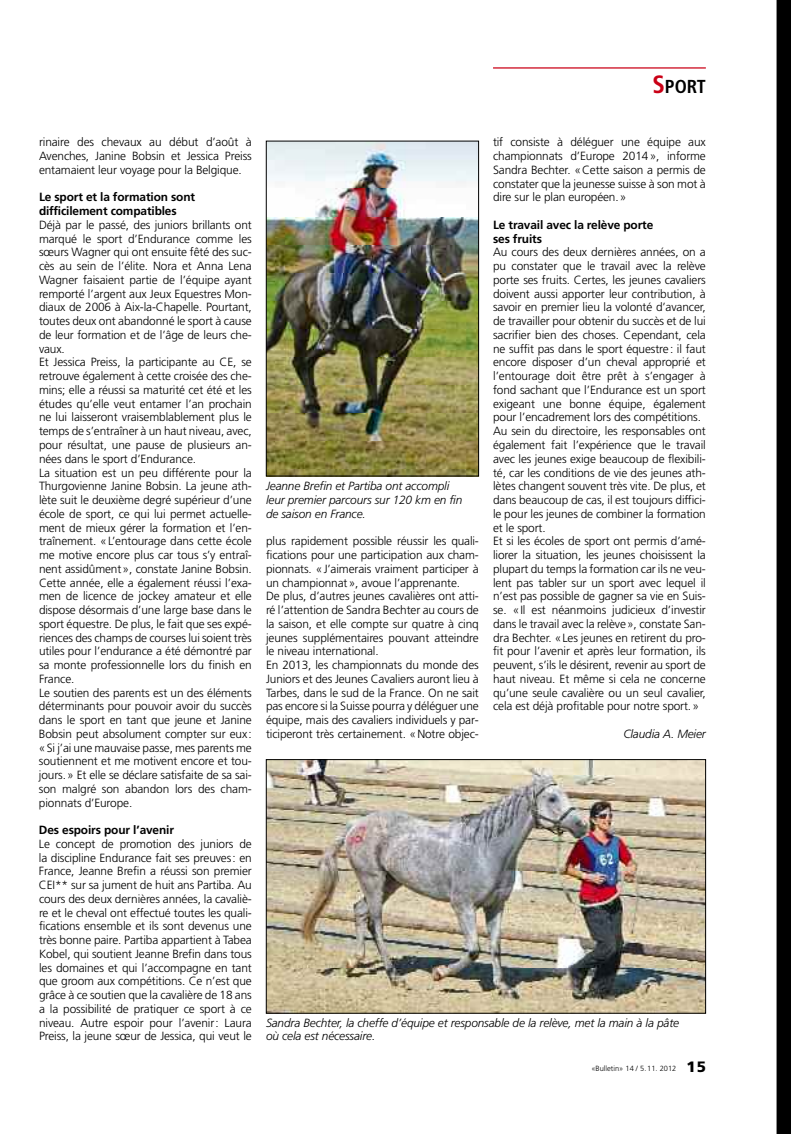
<style>
.page{position:relative;width:791px;height:1134px;background:#fff}
.page>*{position:absolute;margin:0;border:0;box-sizing:border-box;transform-origin:0 0}
.t1{font:700 condensed 18.75px "Frutiger LT Pro";color:#000}
.t2{font:300 11.88px/13.8px "Frutiger LT Pro";letter-spacing:-.01em;color:#000;text-align:justify}
.t3{font:italic 300 11.88px/13.8px "Frutiger LT Pro";letter-spacing:-.01em;color:#000}
.t4{font:700 11.88px/13.8px "Frutiger LT Pro";letter-spacing:-.01em;color:#000}
.t5{font:300 7.5px "Frutiger LT Pro";color:#000}
.s1{font-size:25px;color:#ca0016}
.s2{font-weight:900;font-size:15px}
</style>
<div class="page">
<svg style="left:776px;top:0;width:14px;height:1134px;background:#0a0a0a"></svg>
<hr style="left:493px;top:67px;width:212px;height:2px;background:#ca0016">
<img style="left:268px;top:761px;width:435px;height:250px">
<div style="left:266px;top:759px;width:439px;height:254px;border:1px solid #000"></div>
<img style="left:268px;top:143px;width:208px;height:331px">
<div style="left:266px;top:141px;width:212px;height:335px;border:1px solid #000"></div>
<h1 class="t1" style="left:652px;top:80px;width:55px"><span class="s1">S</span>PORT</h1>
<p class="t2" style="left:39px;top:137px;width:214px">rinaire des chevaux au début d’août à Avenches, Janine Bobsin et Jessica Preiss entamaient leur voyage pour la Belgique.</p>
<p class="t4" style="left:39px;top:192px;width:157px">Le sport et la formation sont difficilement compatibles</p>
<p class="t2" style="left:39px;top:219px;width:214px;text-align:left">Déjà par le passé, des juniors brillants ont marqué le sport d’Endurance comme les sœurs Wagner qui ont ensuite fêté des suc&shy;cès au sein de l’élite. Nora et Anna Lena Wagner faisaient partie de l’équipe ayant remporté l’argent aux Jeux Equestres Mon&shy;diaux de 2006 à Aix-la-Chapelle. Pourtant, toutes deux ont abandonné le sport à cause de leur formation et de l’âge de leurs che&shy;vaux.<br>Et Jessica Preiss, la participante au CE, se retrouve également à cette croisée des che&shy;mins; elle a réussi sa maturité cet été et les études qu’elle veut entamer l’an prochain ne lui laisseront vraisemblablement plus le temps de s’entraîner à un haut niveau, avec, pour résultat, une pause de plusieurs an&shy;nées dans le sport d’Endurance.<br>La situation est un peu différente pour la Thurgovienne Janine Bobsin. La jeune ath&shy;lète suit le deuxième degré supérieur d’une école de sport, ce qui lui permet actuelle&shy;ment de mieux gérer la formation et l’en&shy;traînement. «L’entourage dans cette école me motive encore plus car tous s’y entraî&shy;nent assidûment», constate Janine Bobsin.<br>Cette année, elle a également réussi l’exa&shy;men de licence de jockey amateur et elle dispose désormais d’une large base dans le sport équestre. De plus, le fait que ses expé&shy;riences des champs de courses lui soient très utiles pour l’endurance a été démontré par sa monte professionnelle lors du finish en France.<br>Le soutien des parents est un des éléments déterminants pour pouvoir avoir du succès dans le sport en tant que jeune et Janine Bobsin peut absolument compter sur eux: «Si j’ai une mauvaise passe, mes parents me soutiennent et me motivent encore et tou&shy;jours.» Et elle se déclare satisfaite de sa sai&shy;son malgré son abandon lors des cham&shy;pionnats d’Europe.</p>
<p class="t4" style="left:39px;top:824px;width:136px">Des espoirs pour l’avenir</p>
<p class="t2" style="left:39px;top:838px;width:214px">Le concept de promotion des juniors de la discipline Endurance fait ses preuves: en France, Jeanne Brefin a réussi son premier CEI** sur sa jument de huit ans Partiba. Au cours des deux dernières années, la cavaliè&shy;re et le cheval ont effectué toutes les quali&shy;fications ensemble et ils sont devenus une très bonne paire. Partiba appartient à Tabea Kobel, qui soutient Jeanne Brefin dans tous les domaines et qui l’accompagne en tant que groom aux compétitions. Ce n’est que grâce à ce soutien que la cavalière de 18 ans a la possibilité de pratiquer ce sport à ce niveau. Autre espoir pour l’avenir: Laura Preiss, la jeune sœur de Jessica, qui veut le</p>
<p class="t3" style="left:266px;top:480px;width:198px">Jeanne Brefin et Partiba ont accompli leur premier parcours sur 120 km en fin de saison en France.</p>
<p class="t2" style="left:266px;top:535px;width:214px;text-align:left">plus rapidement possible réussir les quali&shy;fications pour une participation aux cham&shy;pionnats. «J’aimerais vraiment participer à un championnat», avoue l’apprenante.<br>De plus, d’autres jeunes cavalières ont atti&shy;ré l’attention de Sandra Bechter au cours de la saison, et elle compte sur quatre à cinq jeunes supplémentaires pouvant atteindre le niveau international.<br>En 2013, les championnats du monde des Juniors et des Jeunes Cavaliers auront lieu à Tarbes, dans le sud de la France. On ne sait pas encore si la Suisse pourra y déléguer une équipe, mais des cavaliers individuels y par&shy;ticiperont très certainement. «Notre objec-</p>
<p class="t2" style="left:493px;top:137px;width:214px">tif consiste à déléguer une équipe aux championnats d’Europe 2014», informe Sandra Bechter. «Cette saison a permis de constater que la jeunesse suisse à son mot à dire sur le plan européen.»</p>
<p class="t4" style="left:493px;top:219px;width:162px">Le travail avec la relève porte ses fruits</p>
<p class="t2" style="left:493px;top:247px;width:214px;text-align:left">Au cours des deux dernières années, on a pu constater que le travail avec la relève porte ses fruits. Certes, les jeunes cavaliers doivent aussi apporter leur contribution, à savoir en premier lieu la volonté d’avancer, de travailler pour obtenir du succès et de lui sacrifier bien des choses. Cependant, cela ne suffit pas dans le sport équestre: il faut encore disposer d’un cheval approprié et l’entourage doit être prêt à s’engager à fond sachant que l’Endurance est un sport exigeant une bonne équipe, également pour l’encadrement lors des compétitions.<br>Au sein du directoire, les responsables ont également fait l’expérience que le travail avec les jeunes exige beaucoup de flexibili&shy;té, car les conditions de vie des jeunes ath&shy;lètes changent souvent très vite. De plus, et dans beaucoup de cas, il est toujours diffici&shy;le pour les jeunes de combiner la formation et le sport.<br>Et si les écoles de sport ont permis d’amé&shy;liorer la situation, les jeunes choisissent la plupart du temps la formation car ils ne veu&shy;lent pas tabler sur un sport avec lequel il n’est pas possible de gagner sa vie en Suis&shy;se. «Il est néanmoins judicieux d’investir dans le travail avec la relève», constate San&shy;dra Bechter. «Les jeunes en retirent du pro&shy;fit pour l’avenir et après leur formation, ils peuvent, s’ils le désirent, revenir au sport de haut niveau. Et même si cela ne concerne qu’une seule cavalière ou un seul cavalier, cela est déjà profitable pour notre sport.»</p>
<p class="t3" style="left:623px;top:728px;width:84px">Claudia A. Meier</p>
<p class="t3" style="left:266px;top:1017px;width:414px">Sandra Bechter, la cheffe d’équipe et responsable de la relève, met la main à la pâte où cela est nécessaire.</p>
<p class="t5" style="left:591px;top:1066px;width:116px">«Bulletin» 14 / 5.11. 2012 <span class="s2">15</span></p>
</div>
